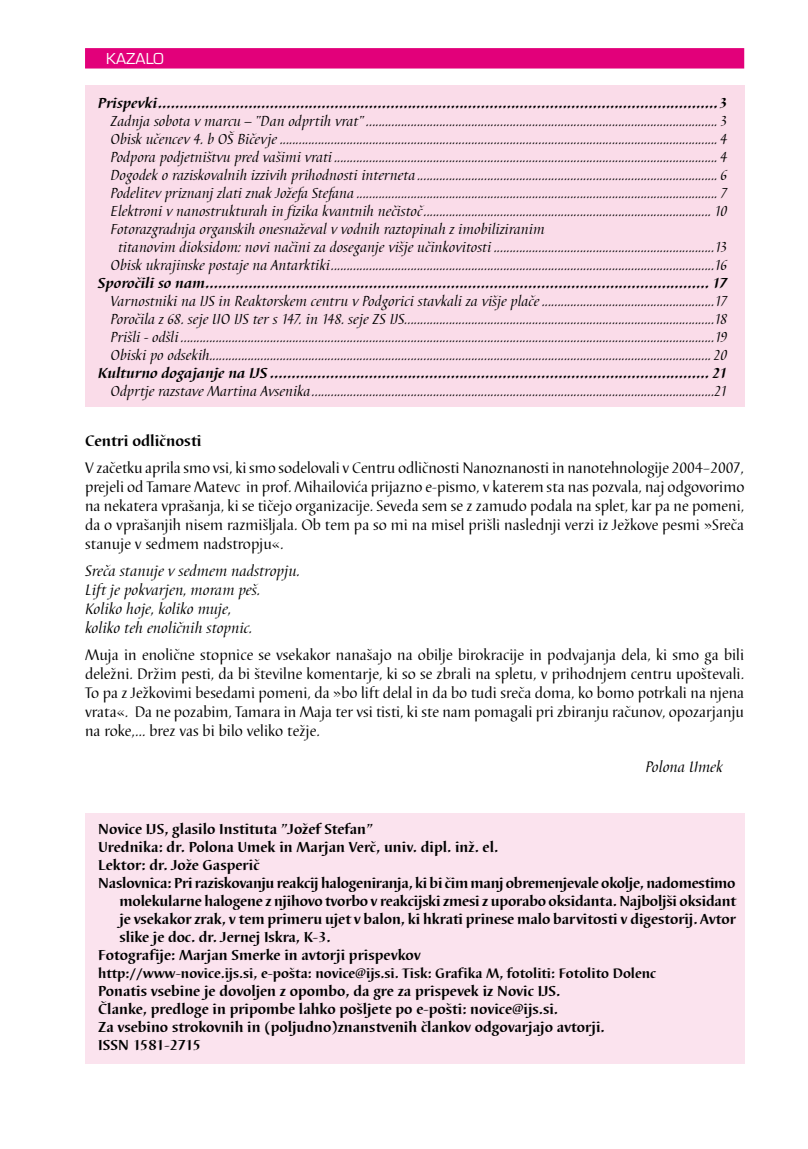
<style>
.page{position:relative;width:808px;height:1149px;background:#fff}
.page>*{position:absolute;margin:0;border:0;box-sizing:border-box;transform-origin:0 0}
.t1{font:16.5px "Eurostile TEE";color:#fff}
.t2{font:15.75px/18.9px "Barbedor TEE";color:#000;text-align:justify}
.t3{font:italic 15.75px/18.9px "Barbedor TEE";color:#000}
.t4{font:700 15.75px "Barbedor TEE";color:#000}
.t5{font:italic 15px/18px "Barbedor TEE";color:#000;text-align:justify}
.t6{font:700 15px/18px "Barbedor TEE";letter-spacing:-.005em;color:#000}
.t7{font:italic 700 15px "Barbedor TEE";color:#000}
.t8{font:700 14.25px "Barbedor TEE";color:#000}
</style>
<div class="page">
<div style="left:85px;top:85px;width:659px;height:322px;background:#fadce9"></div>
<div style="left:85px;top:48px;width:659px;height:20px;background:#e2007a;border:2px solid #e2007a"></div>
<div style="left:85px;top:813px;width:659px;height:250px;background:#fbe3ee"></div>
<p class="t1" style="left:106px;top:50px;width:59px">KAZALO</p>
<p class="t7" style="left:98px;top:94px;width:631px">Prispevki...................................................................................................................................3</p>
<p class="t5" style="left:111px;top:112px;width:618px">Zadnja sobota v marcu – "Dan odprtih vrat" .............................................................................................................. 3</p>
<p class="t5" style="left:111px;top:130px;width:618px">Obisk učencev 4. b OŠ Bičevje ......................................................................................................................................... 4</p>
<p class="t5" style="left:111px;top:148px;width:618px">Podpora podjetništvu pred vašimi vrati ........................................................................................................................ 4</p>
<p class="t5" style="left:111px;top:166px;width:618px">Dogodek o raziskovalnih izzivih prihodnosti interneta .............................................................................................. 6</p>
<p class="t5" style="left:111px;top:184px;width:618px">Podelitev priznanj zlati znak Jožefa Stefana ................................................................................................................. 7</p>
<p class="t5" style="left:111px;top:202px;width:618px">Elektroni v nanostrukturah in fizika kvantnih nečistoč.......................................................................................... 10</p>
<p class="t5" style="left:111px;top:220px;width:436px">Fotorazgradnja organskih onesnaževal v vodnih raztopinah z imobiliziranim</p>
<p class="t5" style="left:118px;top:238px;width:611px">titanovim dioksidom: novi načini za doseganje višje učinkovitosti .....................................................................13</p>
<p class="t5" style="left:111px;top:256px;width:618px">Obisk ukrajinske postaje na Antarktiki........................................................................................................................16</p>
<p class="t7" style="left:98px;top:274px;width:631px">Sporočili so nam...................................................................................................................... 17</p>
<p class="t5" style="left:111px;top:292px;width:618px">Varnostniki na IJS in Reaktorskem centru v Podgorici stavkali za višje plače ......................................................17<br>Poročila z 68. seje UO IJS ter s 147. in 148. seje ZS IJS.................................................................................................18<br>Prišli - odšli .......................................................................................................................................................................19<br>Obiski po odsekih............................................................................................................................................................. 20</p>
<p class="t7" style="left:98px;top:364px;width:631px">Kulturno dogajanje na IJS....................................................................................................... 21</p>
<p class="t5" style="left:111px;top:382px;width:618px">Odprtje razstave Martina Avsenika..............................................................................................................................21</p>
<p class="t4" style="left:85px;top:431px;width:118px">Centri odličnosti</p>
<p class="t2" style="left:85px;top:458px;width:661px">V začetku aprila smo vsi, ki smo sodelovali v Centru odličnosti Nanoznanosti in nanotehnologije 2004–2007, prejeli od Tamare Matevc in prof. Mihailovića prijazno e-pismo, v katerem sta nas pozvala, naj odgovorimo na nekatera vprašanja, ki se tičejo organizacije. Seveda sem se z zamudo podala na splet, kar pa ne pomeni, da o vprašanjih nisem razmišljala. Ob tem pa so mi na misel prišli naslednji verzi iz Ježkove pesmi »Sreča stanuje v sedmem nadstropju«.</p>
<p class="t3" style="left:85px;top:561px;width:216px">Sreča stanuje v sedmem nadstropju.<br>Lift je pokvarjen, moram peš.<br>Koliko hoje, koliko muje,<br>koliko teh enoličnih stopnic.</p>
<p class="t2" style="left:85px;top:646px;width:661px">Muja in enolične stopnice se vsekakor nanašajo na obilje birokracije in podvajanja dela, ki smo ga bili deležni. Držim pesti, da bi številne komentarje, ki so se zbrali na spletu, v prihodnjem centru upoštevali.<br>To pa z Ježkovimi besedami pomeni, da »bo lift delal in da bo tudi sreča doma, ko bomo potrkali na njena vrata«. Da ne pozabim, Tamara in Maja ter vsi tisti, ki ste nam pomagali pri zbiranju računov, opozarjanju na roke,… brez vas bi bilo veliko težje.</p>
<p class="t3" style="left:645px;top:757px;width:79px">Polona Umek</p>
<p class="t6" style="left:98px;top:820px;width:276px">Novice IJS, glasilo Instituta ”Jožef Stefan”</p>
<p class="t6" style="left:98px;top:838px;width:401px">Urednika: dr. Polona Umek in Marjan Verč, univ. dipl. inž. el.</p>
<p class="t6" style="left:98px;top:856px;width:163px">Lektor: dr. Jože Gasperič</p>
<p class="t6" style="left:98px;top:874px;width:639px">Naslovnica: Pri raziskovanju reakcij halogeniranja, ki bi čim manj obremenjevale okolje, nadomestimo</p>
<p class="t6" style="left:119px;top:892px;width:618px">molekularne halogene z njihovo tvorbo v reakcijski zmesi z uporabo oksidanta. Najboljši oksidant</p>
<p class="t6" style="left:119px;top:910px;width:618px">je vsekakor zrak, v tem primeru ujet v balon, ki hkrati prinese malo barvitosti v digestorij. Avtor</p>
<p class="t6" style="left:119px;top:928px;width:213px">slike je doc. dr. Jernej Iskra, K-3.</p>
<p class="t6" style="left:98px;top:946px;width:324px">Fotografije: Marjan Smerke in avtorji prispevkov</p>
<p class="t8" style="left:98px;top:965px;width:559px">http://www-novice.ijs.si, e-pošta: novice@ijs.si. Tisk: Grafika M, fotoliti: Fotolito Dolenc</p>
<p class="t6" style="left:98px;top:982px;width:508px">Ponatis vsebine je dovoljen z opombo, da gre za prispevek iz Novic IJS.<br>Članke, predloge in pripombe lahko pošljete po e-pošti: novice@ijs.si.<br>Za vsebino strokovnih in (poljudno)znanstvenih člankov odgovarjajo avtorji.<br>ISSN 1581-2715</p>
</div>
